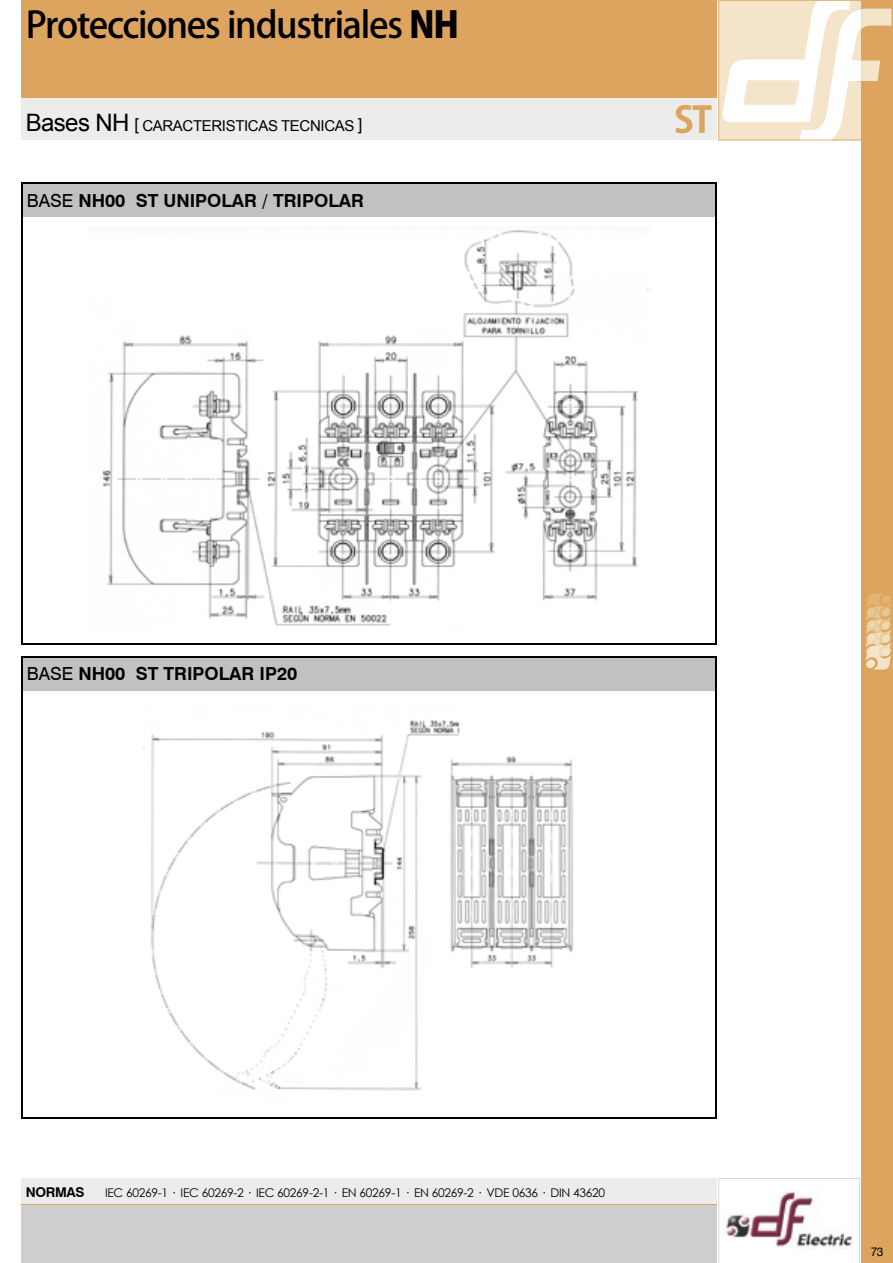
<style>
.page{position:relative;width:893px;height:1263px;background:#fff}
.page>*{position:absolute;margin:0;border:0;box-sizing:border-box;transform-origin:0 0}
.t1{font:500 36px "Koz Go Std";letter-spacing:-.035em;color:#000}
.t2{font:700 36px "Koz Go Std";color:#dca45e}
.t3{font:700 18px "Swiss 721 BT";color:#000}
.t4{font:15px "Arial";letter-spacing:-.025em;color:#000}
.t5{font:700 13.5px "Swiss 721 BT";letter-spacing:-.025em;color:#000}
.t6{font:12px "Century Gothic";letter-spacing:-.025em;color:#000}
.t7{font:12px "Helvetica Neue";color:#000}
.s1{font-weight:800}
.s2{font-size:24px}
.s3{font-size:16.5px}
.s4{font-weight:400}
</style>
<div class="page">
<div style="left:861px;top:0;width:32px;height:1263px;background:#dca45e"></div>
<svg style="left:718px;top:1178px;width:142px;height:85px"></svg>
<img style="left:723px;top:1190px;width:132px;height:59px">
<svg style="left:718px;top:0;width:174px;height:140px"></svg>
<div style="left:21px;top:0;width:696px;height:99px;background:#dca45e"></div>
<svg style="left:866px;top:594px;width:25px;height:75px"></svg>
<div style="left:21px;top:99px;width:696px;height:41px;background:#ececec"></div>
<div style="left:21px;top:1197px;width:696px;height:66px;background:#cecece"></div>
<div style="left:21px;top:1178px;width:696px;height:26px;background:#ececec"></div>
<hr style="left:21px;top:1204px;width:696px;height:1px;background:#dca45e">
<div style="left:22px;top:183px;width:694px;height:34px;background:#c1c1c1"></div>
<hr style="left:21px;top:217px;width:1px;height:427px;background:#000">
<hr style="left:716px;top:217px;width:1px;height:427px;background:#000">
<hr style="left:21px;top:644px;width:696px;height:1px;background:#000">
<hr style="left:21px;top:183px;width:696px;height:1px;background:#000">
<hr style="left:21px;top:184px;width:1px;height:33px;background:#000">
<hr style="left:716px;top:184px;width:1px;height:33px;background:#000">
<img style="left:102px;top:230px;width:547px;height:396px">
<div style="left:22px;top:657px;width:694px;height:34px;background:#c1c1c1"></div>
<hr style="left:21px;top:691px;width:1px;height:426px;background:#000">
<hr style="left:716px;top:691px;width:1px;height:426px;background:#000">
<hr style="left:21px;top:1117px;width:696px;height:1px;background:#000">
<hr style="left:21px;top:656px;width:696px;height:1px;background:#000">
<hr style="left:21px;top:657px;width:1px;height:34px;background:#000">
<hr style="left:716px;top:657px;width:1px;height:34px;background:#000">
<img style="left:143px;top:720px;width:430px;height:371px">
<h1 class="t1" style="left:26px;top:2px;width:435px">Protecciones industriales <span class="s1">NH</span></h1>
<p class="t4" style="left:26px;top:118px;width:338px"><span class="s2">Bases NH</span> <span class="s3">[</span> CARACTERISTICAS TECNICAS <span class="s3">]</span></p>
<h2 class="t3" style="left:27px;top:190px;width:339px"><span class="s4">BASE</span> NH00 ST UNIPOLAR / TRIPOLAR</h2>
<h2 class="t3" style="left:27px;top:663px;width:272px"><span class="s4">BASE</span> NH00 ST TRIPOLAR IP20</h2>
<h1 class="t2" style="left:674px;top:97px;width:39px">ST</h1>
<p class="t5" style="left:26px;top:1183px;width:60px">NORMAS</p>
<p class="t6" style="left:105px;top:1185px;width:502px">IEC 60269-1 · IEC 60269-2 · IEC 60269-2-1 · EN 60269-1 · EN 60269-2 · VDE 0636 · DIN 43620</p>
<p class="t7" style="left:871px;top:1244px;width:14px">73</p>
</div>
